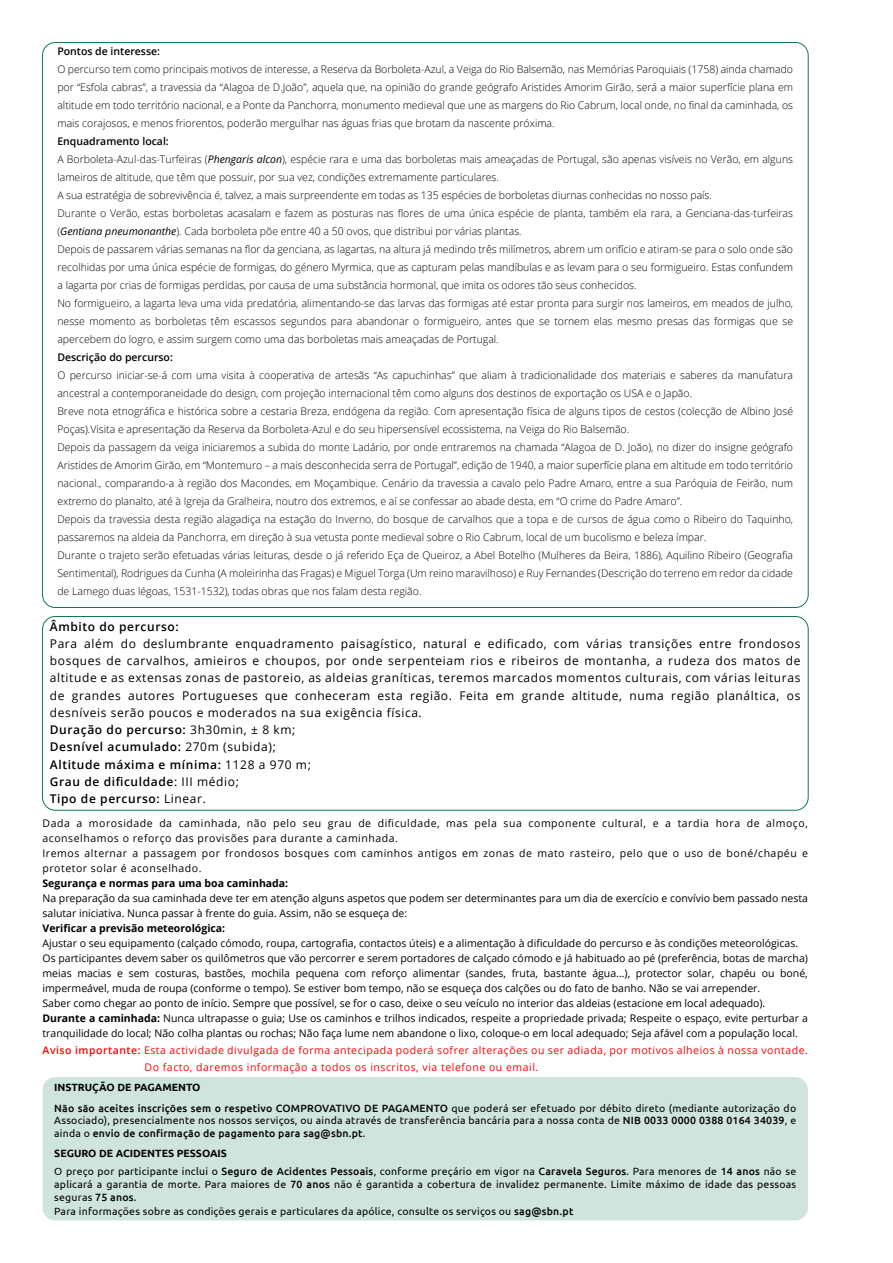
<style>
.page{position:relative;width:893px;height:1263px;background:#fff}
.page>*{position:absolute;margin:0;border:0;box-sizing:border-box;transform-origin:0 0}
.t1{font:12px/17.2px "Open Sans";letter-spacing:.05em;color:#000}
.t2{font:600 12px "Open Sans";letter-spacing:.05em;color:#000}
.t3{font:300 10.5px/18px "Open Sans";color:#000}
.t4{font:10.5px/15px "Open Sans";color:#000}
.t5{font:10.5px/12.6px "Ubuntu";letter-spacing:.02em;color:#040404}
.t6{font:10.5px/15px "Open Sans";letter-spacing:.05em;color:#000}
.t7{font:10.5px/16.5px "Open Sans";letter-spacing:.05em;color:#f00}
.t8{font:500 10.5px/20.1px "Ubuntu";letter-spacing:.02em;color:#040404}
.t9{font:700 10.5px "Open Sans";color:#000}
.t10{font:600 10.5px "Open Sans";color:#000}
.s1{font-weight:600}
.s2{font-weight:400;font-style:italic}
.s3{font-weight:700}
.s4{font-weight:400}
.s5{font-weight:500}
.s6{color:#000}
.s7{font-weight:500;color:#000}
</style>
<div class="page">
<div style="left:43px;top:1077px;width:765px;height:143px;background:#cfe4dc;border-radius:13px"></div>
<div style="left:42px;top:616px;width:767px;height:195px;border:1px solid #107952;border-radius:13px"></div>
<p class="t10" style="left:57px;top:44px;width:104px">Pontos de interesse:</p>
<p class="t3" style="left:57px;top:60px;width:737px;text-align:justify">O percurso tem como principais motivos de interesse, a Reserva da Borboleta-Azul, a Veiga do Rio Balsemão, nas Memórias Paroquiais (1758) ainda chamado por “Esfola cabras”, a travessia da “Alagoa de D.João”, aquela que, na opinião do grande geógrafo Aristides Amorim Girão, será a maior superfície plana em altitude em todo território nacional, e a Ponte da Panchorra, monumento medieval que une as margens do Rio Cabrum, local onde, no final da caminhada, os mais corajosos, e menos friorentos, poderão mergulhar nas águas frias que brotam da nascente próxima.</p>
<p class="t3" style="left:57px;top:132px;width:737px"><span class="s1">Enquadramento local:<br></span>A Borboleta-Azul-das-Turfeiras (<span class="s2">Phengaris alcon</span>), espécie rara e uma das borboletas mais ameaçadas de Portugal, são apenas visíveis no Verão, em alguns lameiros de altitude, que têm que possuir, por sua vez, condições extremamente particulares.<br>A sua estratégia de sobrevivência é, talvez, a mais surpreendente em todas as 135 espécies de borboletas diurnas conhecidas no nosso país.<br>Durante o Verão, estas borboletas acasalam e fazem as posturas nas flores de uma única espécie de planta, também ela rara, a Genciana-das-turfeiras (<span class="s2">Gentiana pneumonanthe</span>). Cada borboleta põe entre 40 a 50 ovos, que distribui por várias plantas.<br>Depois de passarem várias semanas na flor da genciana, as lagartas, na altura já medindo três milímetros, abrem um orifício e atiram-se para o solo onde são recolhidas por uma única espécie de formigas, do género Myrmica, que as capturam pelas mandíbulas e as levam para o seu formigueiro. Estas confundem a lagarta por crias de formigas perdidas, por causa de uma substância hormonal, que imita os odores tão seus conhecidos.<br>No formigueiro, a lagarta leva uma vida predatória, alimentando-se das larvas das formigas até estar pronta para surgir nos lameiros, em meados de julho, nesse momento as borboletas têm escassos segundos para abandonar o formigueiro, antes que se tornem elas mesmo presas das formigas que se apercebem do logro, e assim surgem como uma das borboletas mais ameaçadas de Portugal.</p>
<p class="t10" style="left:57px;top:350px;width:117px">Descrição do percurso:</p>
<p class="t3" style="left:57px;top:366px;width:737px">O percurso iniciar-se-á com uma visita à cooperativa de artesãs “As capuchinhas” que aliam à tradicionalidade dos materiais e saberes da manufatura ancestral a contemporaneidade do design, com projeção internacional têm como alguns dos destinos de exportação os USA e o Japão.<br>Breve nota etnográfica e histórica sobre a cestaria Breza, endógena da região. Com apresentação física de alguns tipos de cestos (colecção de Albino José Poças).Visita e apresentação da Reserva da Borboleta-Azul e do seu hipersensível ecossistema, na Veiga do Rio Balsemão.<br>Depois da passagem da veiga iniciaremos a subida do monte Ladário, por onde entraremos na chamada “Alagoa de D. João), no dizer do insigne geógrafo Aristides de Amorim Girão, em “Montemuro – a mais desconhecida serra de Portugal”, edição de 1940, a maior superfície plana em altitude em todo território nacional., comparando-a à região dos Macondes, em Moçambique. Cenário da travessia a cavalo pelo Padre Amaro, entre a sua Paróquia de Feirão, num extremo do planalto, até à Igreja da Gralheira, noutro dos extremos, e aí se confessar ao abade desta, em “O crime do Padre Amaro”.<br>Depois da travessia desta região alagadiça na estação do Inverno, do bosque de carvalhos que a topa e de cursos de água como o Ribeiro do Taquinho, passaremos na aldeia da Panchorra, em direção à sua vetusta ponte medieval sobre o Rio Cabrum, local de um bucolismo e beleza ímpar.<br>Durante o trajeto serão efetuadas várias leituras, desde o já referido Eça de Queiroz, a Abel Botelho (Mulheres da Beira, 1886), Aquilino Ribeiro (Geografia Sentimental), Rodrigues da Cunha (A moleirinha das Fragas) e Miguel Torga (Um reino maravilhoso) e Ruy Fernandes (Descrição do terreno em redor da cidade de Lamego duas légoas, 1531-1532), todas obras que nos falam desta região.</p>
<p class="t2" style="left:50px;top:618px;width:130px">Âmbito do percurso:</p>
<p class="t1" style="left:50px;top:634px;width:752px">Para além do deslumbrante enquadramento paisagístico, natural e edificado, com várias transições entre frondosos bosques de carvalhos, amieiros e choupos, por onde serpenteiam rios e ribeiros de montanha, a rudeza dos matos de altitude e as extensas zonas de pastoreio, as aldeias graníticas, teremos marcados momentos culturais, com várias leituras de grandes autores Portugueses que conheceram esta região. Feita em grande altitude, numa região planáltica, os desníveis serão poucos e moderados na sua exigência física.<br><span class="s1">Duração do percurso:</span> 3h30min, ± 8 km;<br><span class="s1">Desnível acumulado:</span> 270m (subida);<br><span class="s1">Altitude máxima e mínima:</span> 1128 a 970 m;<br><span class="s1">Grau de dificuldade</span>: III médio;<br><span class="s1">Tipo de percurso:</span> Linear.</p>
<p class="t6" style="left:43px;top:816px;width:767px">Dada a morosidade da caminhada, não pelo seu grau de dificuldade, mas pela sua componente cultural, e a tardia hora de almoço, aconselhamos o reforço das provisões para durante a caminhada.<br>Iremos alternar a passagem por frondosos bosques com caminhos antigos em zonas de mato rasteiro, pelo que o uso de boné/chapéu e protetor solar é aconselhado.</p>
<p class="t9" style="left:43px;top:876px;width:247px">Segurança e normas para uma boa caminhada:</p>
<p class="t4" style="left:43px;top:891px;width:767px">Na preparação da sua caminhada deve ter em atenção alguns aspetos que podem ser determinantes para um dia de exercício e convívio bem passado nesta salutar iniciativa. Nunca passar à frente do guia. Assim, não se esqueça de:</p>
<p class="t9" style="left:43px;top:921px;width:184px">Verificar a previsão meteorológica:</p>
<p class="t4" style="left:43px;top:936px;width:767px">Ajustar o seu equipamento (calçado cómodo, roupa, cartografia, contactos úteis) e a alimentação à dificuldade do percurso e às condições meteorológicas.<br>Os participantes devem saber os quilômetros que vão percorrer e serem portadores de calçado cómodo e já habituado ao pé (preferência, botas de marcha) meias macias e sem costuras, bastões, mochila pequena com reforço alimentar (sandes, fruta, bastante água...), protector solar, chapéu ou boné, impermeável, muda de roupa (conforme o tempo). Se estiver bom tempo, não se esqueça dos calções ou do fato de banho. Não se vai arrepender.<br>Saber como chegar ao ponto de início. Sempre que possível, se for o caso, deixe o seu veículo no interior das aldeias (estacione em local adequado).<br><span class="s3">Durante a caminhada:</span> Nunca ultrapasse o guia; Use os caminhos e trilhos indicados, respeite a propriedade privada; Respeite o espaço, evite perturbar a tranquilidade do local; Não colha plantas ou rochas; Não faça lume nem abandone o lixo, coloque-o em local adequado; Seja afável com a população local.</p>
<p class="t7" style="left:145px;top:1042px;width:665px;text-indent:-102px"><span class="s1">Aviso importante:</span> Esta actividade divulgada de forma antecipada poderá sofrer alterações ou ser adiada, por motivos alheios à nossa vontade.<br>Do facto, daremos informação a todos os inscritos, via telefone ou email.</p>
<p class="t8" style="left:54px;top:1077px;width:743px"><span class="s3">INSTRUÇÃO DE PAGAMENTO<br></span>Não são aceites inscrições sem o respetivo COMPROVATIVO DE PAGAMENTO <span class="s4">que poderá ser efetuado por débito direto (mediante autorização do</span></p>
<p class="t5" style="left:54px;top:1114px;width:743px">Associado), presencialmente nos nossos serviços, ou ainda através de transferência bancária para a nossa conta de <span class="s5">NIB 0033 0000 0388 0164 34039</span>, e ainda o <span class="s5">envio de confirmação de pagamento para sag@sbn.pt</span>.</p>
<p class="t5" style="left:54px;top:1143px;width:743px;line-height:18.6px"><span class="s3">SEGURO DE ACIDENTES PESSOAIS<br></span>O preço por <span class="s6">participante inclui o</span> <span class="s7">Seguro</span> <span class="s5">de Acidentes Pessoais</span>, conforme preçário em vigor na <span class="s5">Caravela Seguros</span>. Para menores de <span class="s5">14 anos</span> não se</p>
<p class="t5" style="left:54px;top:1178px;width:743px">aplicará a garantia de morte. Para maiores de <span class="s5">70 anos</span> não é garantida a cobertura de invalidez permanente. Limite máximo de idade das pessoas seguras <span class="s5">75 anos</span>.</p>
<p class="t5" style="left:54px;top:1204px;width:521px">Para informações sobre as condições gerais e particulares da apólice, consulte os serviços ou <span class="s5">sag@sbn.pt</span></p>
</div>
